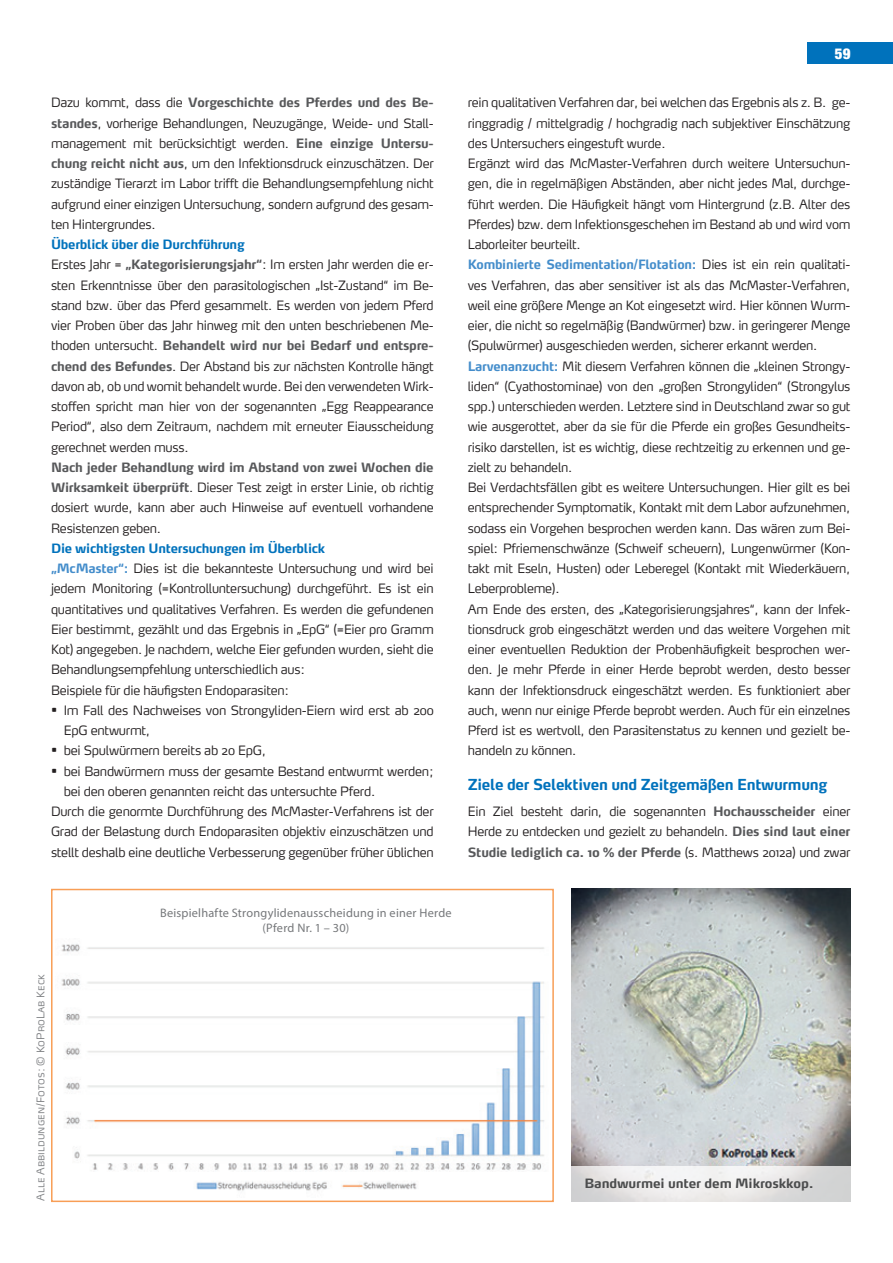
<style>
.page{position:relative;width:893px;height:1263px;background:#fff}
.page>*{position:absolute;margin:0;border:0;box-sizing:border-box;transform-origin:0 0}
.t1{font:700 15px "Max OT";letter-spacing:-.02em;color:#0072bc;scale:.96 1}
.t2{font:900 condensed 15px "Helvetica Neue";color:#fff}
.t3{font:300 12.75px/20.2px "Max OT";letter-spacing:-.02em;color:#231f20}
.t4{font:700 12.75px "Max OT";letter-spacing:-.01em;color:#4b4c4d}
.t5{font:12.3px/14.7px "Myriad Pro";letter-spacing:.02em;color:#76787b;text-align:center}
.t6{font:300 10.5px "Max OT";color:#808285}
.s1{font-weight:700;color:#57585a}
.s2{font-weight:700;color:#0072bc}
.s3{font-weight:700;color:#448dcb}
.s4{font-weight:900;font-size:15px}
</style>
<div class="page">
<div style="left:808px;top:43px;width:85px;height:21px;background:#0072bc"></div>
<img style="left:572px;top:889px;width:278px;height:277px">
<svg style="left:571px;top:1166px;width:280px;height:36px"></svg>
<img style="left:61px;top:944px;width:483px;height:247px">
<div style="left:51px;top:889px;width:503px;height:313px;border:2px solid #f89e56"></div>
<p class="t3" style="left:51px;top:92px;width:384px;text-align:justify">Dazu kommt, dass die <span class="s1">Vorgeschichte des Pferdes und des Be&shy;standes</span>, vorherige Behandlungen, Neuzugänge, Weide- und Stall&shy;management mit berücksichtigt werden. <span class="s1">Eine einzige Untersu&shy;chung reicht nicht aus</span>, um den Infektionsdruck einzuschätzen. Der zuständige Tierarzt im Labor trifft die Behandlungsempfehlung nicht aufgrund einer einzigen Untersuchung, sondern aufgrund des gesam&shy;ten Hintergrundes.</p>
<p class="t3" style="left:51px;top:234px;width:384px"><span class="s2">Überblick über die Durchführung<br></span>Erstes Jahr = <span class="s1">„Kategorisierungsjahr“</span>: Im ersten Jahr werden die er&shy;sten Erkenntnisse über den parasitologischen „Ist-Zustand“ im Be&shy;stand bzw. über das Pferd gesammelt. Es werden von jedem Pferd vier Proben über das Jahr hinweg mit den unten beschriebenen Me&shy;thoden untersucht. <span class="s1">Behandelt wird nur bei Bedarf und entspre&shy;chend des Befundes</span>. Der Abstand bis zur nächsten Kontrolle hängt davon ab, ob und womit behandelt wurde. Bei den verwendeten Wirk&shy;stoffen spricht man hier von der sogenannten „Egg Reappearance Period“, also dem Zeitraum, nachdem mit erneuter Eiausscheidung gerechnet werden muss.</p>
<p class="t3" style="left:51px;top:457px;width:384px;text-align:justify"><span class="s1">Nach jeder Behandlung wird im Abstand von zwei Wochen die Wirksamkeit überprüft</span>. Dieser Test zeigt in erster Linie, ob richtig dosiert wurde, kann aber auch Hinweise auf eventuell vorhandene Resistenzen geben.</p>
<p class="t3" style="left:51px;top:538px;width:384px"><span class="s2">Die wichtigsten Untersuchungen im Überblick<br></span><span class="s3">„McMaster“:</span> Dies ist die bekannteste Untersuchung und wird bei jedem Monitoring (=Kontrolluntersuchung) durchgeführt. Es ist ein quantitatives und qualitatives Verfahren. Es werden die gefundenen Eier bestimmt, gezählt und das Ergebnis in „EpG“ (=Eier pro Gramm Kot) angegeben. Je nachdem, welche Eier gefunden wurden, sieht die Behandlungsempfehlung unterschiedlich aus:<br>Beispiele für die häufigsten Endoparasiten:</p>
<p class="t3" style="left:64px;top:700px;width:371px;text-indent:-13px"><span class="s4">•</span> Im Fall des Nachweises von Strongyliden-Eiern wird erst ab 200<br>EpG entwurmt,</p>
<p class="t3" style="left:51px;top:740px;width:216px"><span class="s4">•</span> bei Spulwürmern bereits ab 20 EpG,</p>
<p class="t3" style="left:51px;top:761px;width:384px"><span class="s4">•</span> bei Bandwürmern muss der gesamte Bestand entwurmt werden;</p>
<p class="t3" style="left:64px;top:781px;width:313px">bei den oberen genannten reicht das untersuchte Pferd.</p>
<p class="t3" style="left:51px;top:801px;width:384px">Durch die genormte Durchführung des McMaster-Verfahrens ist der</p>
<p class="t3" style="left:51px;top:821px;width:384px">Grad der Belastung durch Endoparasiten objektiv einzuschätzen und</p>
<p class="t3" style="left:51px;top:842px;width:384px">stellt deshalb eine deutliche Verbesserung gegenüber früher üblichen</p>
<p class="t2" style="left:835px;top:45px;width:17px">59</p>
<p class="t3" style="left:468px;top:92px;width:384px">rein qualitativen Verfahren dar, bei welchen das Ergebnis als z. B. ge&shy;ringgradig / mittelgradig / hochgradig nach subjektiver Einschätzung des Untersuchers eingestuft wurde.<br>Ergänzt wird das McMaster-Verfahren durch weitere Untersuchun&shy;gen, die in regelmäßigen Abständen, aber nicht jedes Mal, durchge&shy;führt werden. Die Häufigkeit hängt vom Hintergrund (z.B. Alter des Pferdes) bzw. dem Infektionsgeschehen im Bestand ab und wird vom Laborleiter beurteilt.<br><span class="s3">Kombinierte Sedimentation/Flotation:</span> Dies ist ein rein qualitati&shy;ves Verfahren, das aber sensitiver ist als das McMaster-Verfahren, weil eine größere Menge an Kot eingesetzt wird. Hier können Wurm&shy;eier, die nicht so regelmäßig (Bandwürmer) bzw. in geringerer Menge (Spulwürmer) ausgeschieden werden, sicherer erkannt werden.<br><span class="s3">Larvenanzucht:</span> Mit diesem Verfahren können die „kleinen Strongy&shy;liden“ (Cyathostominae) von den „großen Strongyliden“ (Strongylus spp.) unterschieden werden. Letztere sind in Deutschland zwar so gut wie ausgerottet, aber da sie für die Pferde ein großes Gesundheits&shy;risiko darstellen, ist es wichtig, diese rechtzeitig zu erkennen und ge&shy;zielt zu behandeln.<br>Bei Verdachtsfällen gibt es weitere Untersuchungen. Hier gilt es bei entsprechender Symptomatik, Kontakt mit dem Labor aufzunehmen, sodass ein Vorgehen besprochen werden kann. Das wären zum Bei&shy;spiel: Pfriemenschwänze (Schweif scheuern), Lungenwürmer (Kon&shy;takt mit Eseln, Husten) oder Leberegel (Kontakt mit Wiederkäuern, Leberprobleme).<br>Am Ende des ersten, des „Kategorisierungsjahres“, kann der Infek&shy;tionsdruck grob eingeschätzt werden und das weitere Vorgehen mit einer eventuellen Reduktion der Probenhäufigkeit besprochen wer&shy;den. Je mehr Pferde in einer Herde beprobt werden, desto besser kann der Infektionsdruck eingeschätzt werden. Es funktioniert aber auch, wenn nur einige Pferde beprobt werden. Auch für ein einzelnes Pferd ist es wertvoll, den Parasitenstatus zu kennen und gezielt be&shy;handeln zu können.</p>
<p class="t1" style="left:468px;top:775px;width:376px">Ziele der Selektiven und Zeitgemäßen Entwurmung</p>
<p class="t3" style="left:468px;top:801px;width:384px;text-align:justify">Ein Ziel besteht darin, die sogenannten <span class="s1">Hochausscheider</span> einer Herde zu entdecken und gezielt zu behandeln. <span class="s1">Dies sind laut einer Studie lediglich ca. 10 % der Pferde</span> (s. Matthews 2012a) und zwar</p>
<p class="t6" style="left:34px;top:1201px;width:229px;rotate:-90deg">Alle Abbildungen/Fotos: © KoProLab Keck</p>
<p class="t5" style="left:160px;top:905px;width:293px">Beispielhafte Strongylidenausscheidung in einer Herde (Pferd Nr. 1 – 30)</p>
<p class="t4" style="left:584px;top:1175px;width:231px">Bandwurmei unter dem Mikroskkop.</p>
</div>
